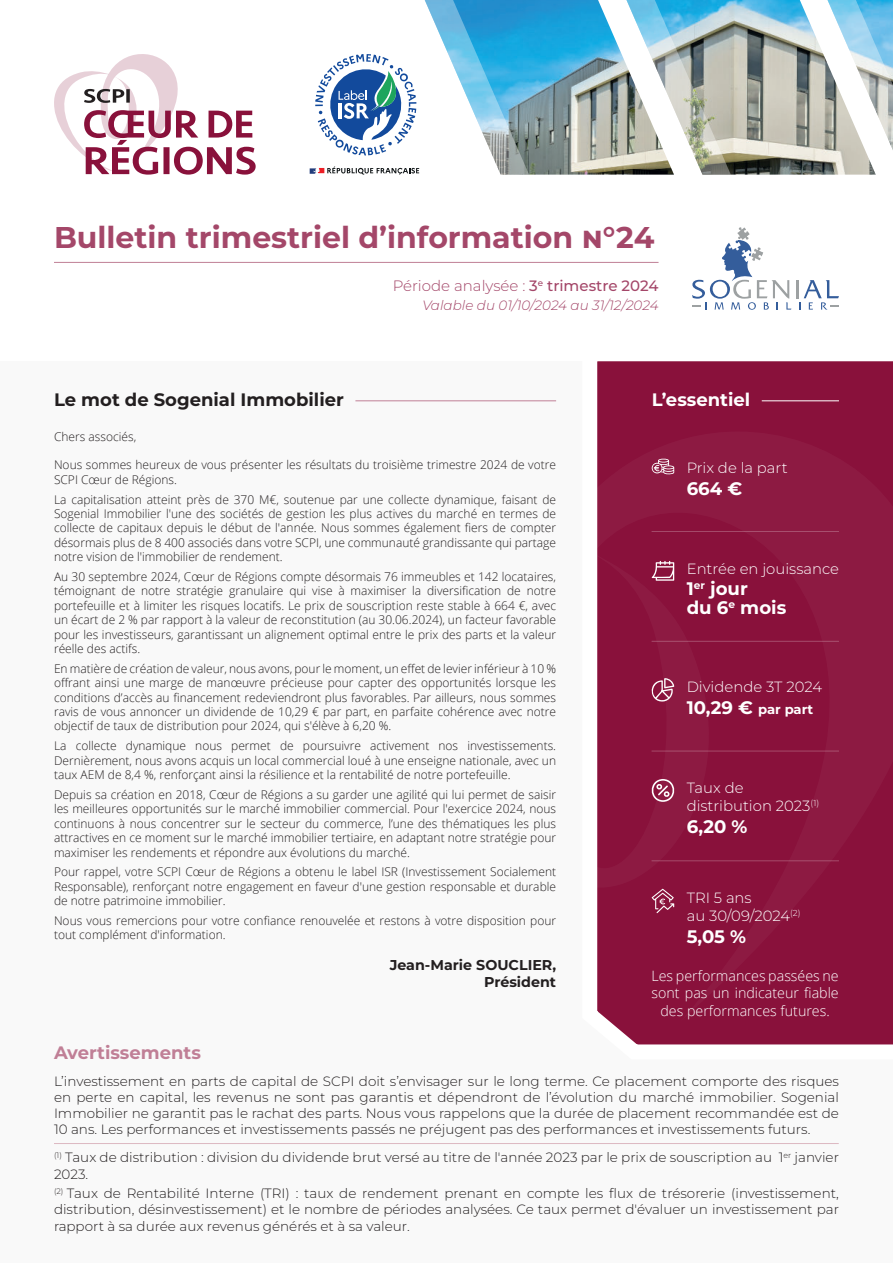
<style>
.page{position:relative;width:893px;height:1263px;background:#fff}
.page>*{position:absolute;margin:0;border:0;box-sizing:border-box;transform-origin:0 0}
.t1{font:700 30px "Montserrat";color:#a44769}
.t2{font:700 18.15px/18.1px "Montserrat";color:#fff}
.t3{font:700 18px "Montserrat";color:#231f20}
.t4{font:700 18px "Montserrat";color:#c07f96}
.t5{font:700 18px "Montserrat";color:#fff}
.t6{font:300 15px "Montserrat";color:#a44769}
.t7{font:300 14.85px/17.9px "Montserrat";color:#fff}
.t8{font:300 14.25px/17.1px "Open Sans";color:#fff;text-align:center}
.t9{font:700 14.25px/17.1px "Montserrat";color:#231f20;text-align:right}
.t10{font:300 13.5px/16.2px "Montserrat";color:#231f20;text-align:justify}
.t11{font:italic 300 13.5px "Montserrat";color:#a44769}
.t12{font:700 13.2px "Montserrat";color:#fff}
.t13{font:300 12px/14.4px "Open Sans";color:#231f20;text-align:justify}
.s1{font-weight:500}
.s2{font-size:18.15px}
</style>
<div class="page">
<svg style="left:692px;top:227px;width:147px;height:83px"></svg>
<hr style="left:54px;top:262px;width:604px;height:1px;background:#c07f96">
<img style="left:731px;top:0;width:91px;height:175px">
<img style="left:529px;top:0;width:92px;height:175px">
<img style="left:621px;top:0;width:110px;height:175px">
<svg style="left:822px;top:0;width:71px;height:175px"></svg>
<svg style="left:54px;top:54px;width:202px;height:121px"></svg>
<svg style="left:310px;top:0;width:219px;height:175px"></svg>
<div style="left:0;top:361px;width:893px;height:902px;background:#f9f9f9"></div>
<div style="left:597px;top:361px;width:296px;height:70px;background:#89113b"></div>
<svg style="left:597px;top:431px;width:296px;height:614px;fill:#89113b"></svg>
<hr style="left:355px;top:400px;width:201px;height:1px;background:#c07f96">
<hr style="left:762px;top:400px;width:77px;height:1px;background:#fff">
<hr style="left:652px;top:531px;width:187px;height:1px;background:#fff">
<hr style="left:652px;top:641px;width:187px;height:1px;background:#fff">
<hr style="left:652px;top:751px;width:187px;height:1px;background:#fff">
<hr style="left:652px;top:860px;width:187px;height:1px;background:#fff">
<svg style="left:651px;top:458px;width:23px;height:17px"></svg>
<svg style="left:652px;top:561px;width:22px;height:20px"></svg>
<svg style="left:648px;top:779px;width:30px;height:23px"></svg>
<svg style="left:652px;top:889px;width:22px;height:24px"></svg>
<svg style="left:647px;top:678px;width:27px;height:25px"></svg>
<hr style="left:54px;top:1143px;width:785px;height:1px;background:#ddb8c2">
<h1 class="t1" style="left:54px;top:216px;width:602px">Bulletin trimestriel d’information N°24</h1>
<p class="t6" style="left:393px;top:278px;width:267px">Période analysée : <span class="s1">3</span><sup>e</sup> <span class="s1">trimestre 2024</span></p>
<p class="t11" style="left:422px;top:298px;width:238px">Valable du 01/10/2024 au 31/12/2024</p>
<h3 class="t3" style="left:54px;top:386px;width:291px">Le mot de Sogenial Immobilier</h3>
<h3 class="t5" style="left:652px;top:386px;width:100px">L’essentiel</h3>
<p class="t13" style="left:54px;top:430px;width:84px">Chers associés,</p>
<p class="t13" style="left:54px;top:458px;width:504px">Nous sommes heureux de vous présenter les résultats du troisième trimestre 2024 de votre<br>SCPI Cœur de Régions.</p>
<p class="t13" style="left:54px;top:492px;width:504px">La capitalisation atteint près de 370 M€, soutenue par une collecte dynamique, faisant de Sogenial Immobilier l'une des sociétés de gestion les plus actives du marché en termes de collecte de capitaux depuis le début de l'année. Nous sommes également fiers de compter désormais plus de 8 400 associés dans votre SCPI, une communauté grandissante qui partage notre vision de l'immobilier de rendement.</p>
<p class="t13" style="left:54px;top:571px;width:504px">Au 30 septembre 2024, Cœur de Régions compte désormais 76 immeubles et 142 locataires, témoignant de notre stratégie granulaire qui vise à maximiser la diversification de notre portefeuille et à limiter les risques locatifs. Le prix de souscription reste stable à 664 €, avec un écart de 2 % par rapport à la valeur de reconstitution (au 30.06.2024), un facteur favorable pour les investisseurs, garantissant un alignement optimal entre le prix des parts et la valeur réelle des actifs.</p>
<p class="t13" style="left:54px;top:661px;width:504px">En matière de création de valeur, nous avons, pour le moment, un effet de levier inférieur à 10 % offrant ainsi une marge de manœuvre précieuse pour capter des opportunités lorsque les conditions d’accès au financement redeviendront plus favorables. Par ailleurs, nous sommes ravis de vous annoncer un dividende de 10,29 € par part, en parfaite cohérence avec notre objectif de taux de distribution pour 2024, qui s'élève à 6,20 %.</p>
<p class="t13" style="left:54px;top:738px;width:504px">La collecte dynamique nous permet de poursuivre activement nos investissements.<br>Dernièrement, nous avons acquis un local commercial loué à une enseigne nationale, avec un taux AEM de 8,4 %, renforçant ainsi la résilience et la rentabilité de notre portefeuille.</p>
<p class="t13" style="left:54px;top:787px;width:504px">Depuis sa création en 2018, Cœur de Régions a su garder une agilité qui lui permet de saisir les meilleures opportunités sur le marché immobilier commercial. Pour l'exercice 2024, nous continuons à nous concentrer sur le secteur du commerce, l’une des thématiques les plus attractives en ce moment sur le marché immobilier tertiaire, en adaptant notre stratégie pour maximiser les rendements et répondre aux évolutions du marché.</p>
<p class="t13" style="left:54px;top:866px;width:504px">Pour rappel, votre SCPI Cœur de Régions a obtenu le label ISR (Investissement Socialement Responsable), renforçant notre engagement en faveur d'une gestion responsable et durable de notre patrimoine immobilier.</p>
<p class="t13" style="left:54px;top:913px;width:504px">Nous vous remercions pour votre confiance renouvelée et restons à votre disposition pour tout complément d'information.</p>
<p class="t9" style="left:390px;top:956px;width:168px">Jean-Marie SOUCLIER,<br>Président</p>
<p class="t7" style="left:687px;top:459px;width:102px">Prix de la part</p>
<h2 class="t2" style="left:687px;top:480px;width:57px">664 €</h2>
<p class="t7" style="left:687px;top:560px;width:154px">Entrée en jouissance</p>
<h2 class="t2" style="left:687px;top:581px;width:101px">1<sup>er</sup> jour<br>du 6<sup>e</sup> mois</h2>
<p class="t7" style="left:687px;top:679px;width:137px">Dividende 3T 2024</p>
<p class="t12" style="left:687px;top:700px;width:128px"><span class="s2">10,29 €</span> par part</p>
<p class="t7" style="left:687px;top:780px;width:134px">Taux de distribution 2023<sup>(1)</sup></p>
<h2 class="t2" style="left:687px;top:816px;width:62px">6,20 %</h2>
<p class="t7" style="left:687px;top:889px;width:115px">TRI 5 ans<br>au 30/09/2024<sup>(2)</sup></p>
<h2 class="t2" style="left:687px;top:926px;width:61px">5,05 %</h2>
<p class="t8" style="left:651px;top:969px;width:189px">Les performances passées ne sont pas un indicateur fiable des performances futures.</p>
<h3 class="t4" style="left:54px;top:1039px;width:149px">Avertissements</h3>
<p class="t10" style="left:54px;top:1073px;width:786px">L’investissement en parts de capital de SCPI doit s’envisager sur le long terme. Ce placement comporte des risques en perte en capital, les revenus ne sont pas garantis et dépendront de l’évolution du marché immobilier. Sogenial Immobilier ne garantit pas le rachat des parts. Nous vous rappelons que la durée de placement recommandée est de 10 ans. Les performances et investissements passés ne préjugent pas des performances et investissements futurs.</p>
<p class="t10" style="left:54px;top:1150px;width:786px"><sup>(1)</sup> Taux de distribution : division du dividende brut versé au titre de l'année 2023 par le prix de souscription au 1<sup>er</sup> janvier<br>2023.</p>
<p class="t10" style="left:54px;top:1185px;width:786px"><sup>(2)</sup> Taux de Rentabilité Interne (TRI) : taux de rendement prenant en compte les flux de trésorerie (investissement, distribution, désinvestissement) et le nombre de périodes analysées. Ce taux permet d'évaluer un investissement par rapport à sa durée aux revenus générés et à sa valeur.</p>
</div>
